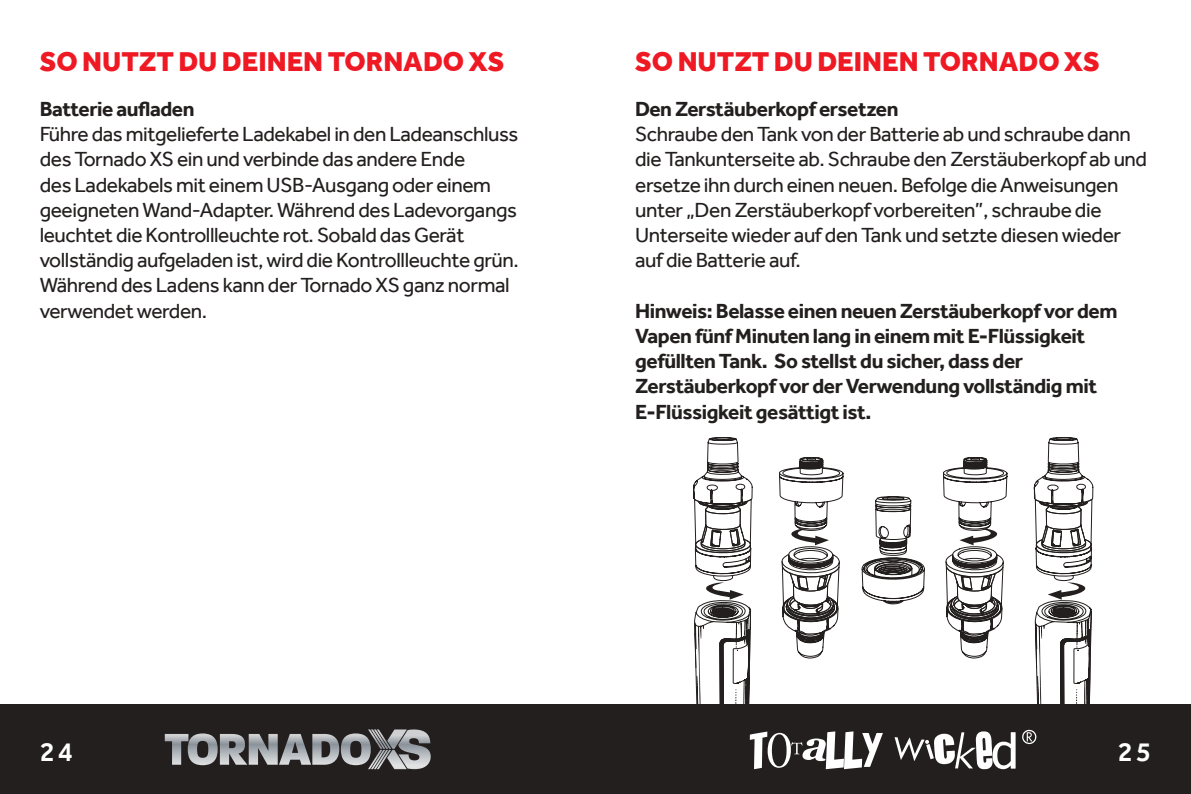
<style>
.page{position:relative;width:1191px;height:794px;background:#fff}
.page>*{position:absolute;margin:0;border:0;box-sizing:border-box;transform-origin:0 0}
.t1{font:800 28px "Effra";color:#ef1923}
.t2{font:500 28px "Effra";color:#fff}
.t3{font:21px/25.2px "Effra";letter-spacing:-.02em;color:#241f1f}
.t4{font:700 21px/25.2px "Effra";letter-spacing:-.02em;color:#241f1f}
</style>
<div class="page">
<div style="left:0;top:704px;width:595px;height:90px;background:#241f1f"></div>
<div style="left:595px;top:704px;width:596px;height:90px;background:#241f1f"></div>
<svg style="left:165px;top:729px;width:266px;height:40px"></svg>
<svg style="left:749px;top:731px;width:134px;height:38px"></svg>
<svg style="left:894px;top:731px;width:121px;height:38px"></svg>
<svg style="left:1022px;top:729px;width:14px;height:15px"></svg>
<svg style="left:693px;top:437px;width:59px;height:267px"></svg>
<svg style="left:779px;top:457px;width:64px;height:202px"></svg>
<svg style="left:943px;top:457px;width:64px;height:202px"></svg>
<svg style="left:1033px;top:437px;width:60px;height:267px"></svg>
<svg style="left:861px;top:496px;width:63px;height:109px"></svg>
<h1 class="t1" style="left:40px;top:44px;width:466px">SO NUTZT DU DEINEN TORNADO XS</h1>
<p class="t4" style="left:40px;top:96px;width:156px">Batterie aufladen</p>
<p class="t3" style="left:40px;top:121px;width:481px">Führe das mitgelieferte Ladekabel in den Ladeanschluss des Tornado XS ein und verbinde das andere Ende<br>des Ladekabels mit einem USB-Ausgang oder einem geeigneten Wand-Adapter. Während des Ladevorgangs leuchtet die Kontrollleuchte rot. Sobald das Gerät vollständig aufgeladen ist, wird die Kontrollleuchte grün.<br>Während des Ladens kann der Tornado XS ganz normal verwendet werden.</p>
<h1 class="t1" style="left:635px;top:44px;width:466px">SO NUTZT DU DEINEN TORNADO XS</h1>
<p class="t4" style="left:635px;top:96px;width:265px">Den Zerstäuberkopf ersetzen</p>
<p class="t3" style="left:635px;top:121px;width:513px">Schraube den Tank von der Batterie ab und schraube dann die Tankunterseite ab. Schraube den Zerstäuberkopf ab und ersetze ihn durch einen neuen. Befolge die Anweisungen unter „Den Zerstäuberkopf vorbereiten”, schraube die Unterseite wieder auf den Tank und setzte diesen wieder auf die Batterie auf.</p>
<p class="t4" style="left:635px;top:298px;width:484px">Hinweis: Belasse einen neuen Zerstäuberkopf vor dem Vapen fünf Minuten lang in einem mit E-Flüssigkeit gefüllten Tank. So stellst du sicher, dass der Zerstäuberkopf vor der Verwendung vollständig mit E-Flüssigkeit gesättigt ist.</p>
<h1 class="t2" style="left:40px;top:734px;width:35px">24</h1>
<h1 class="t2" style="left:1118px;top:734px;width:35px">25</h1>
</div>
